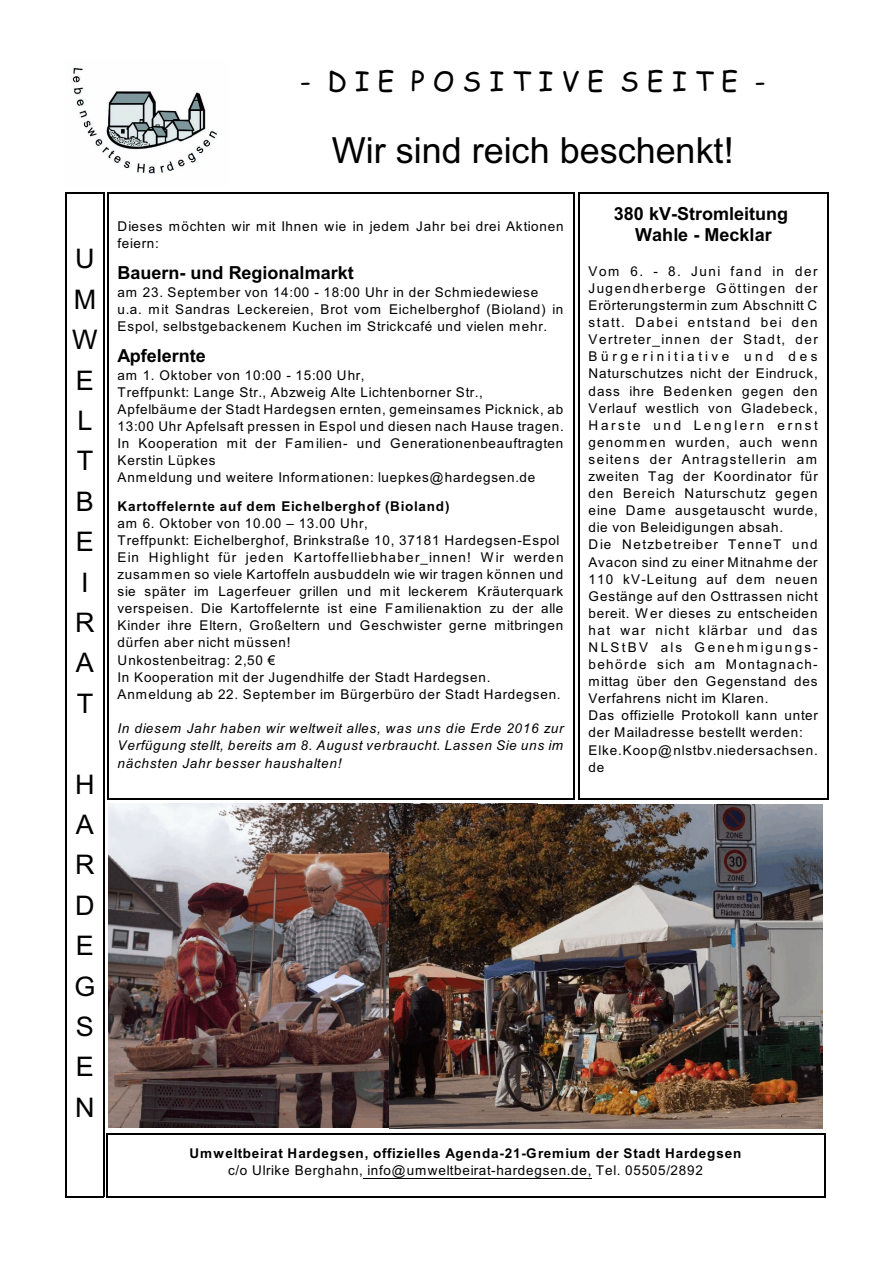
<style>
.page{position:relative;width:894px;height:1263px;background:#fff}
.page>*{position:absolute;margin:0;border:0;box-sizing:border-box;transform-origin:0 0}
.t1{font:36px "Arial";color:#000}
.t2{font:27px/40.3px "Arial";color:#000;text-align:center}
.t3{font:27px "Comic Sans MS";color:#000}
.t4{font:700 18px/21.3px "Arial";color:#000;text-align:center}
.t5{font:13.5px/17.1px "Arial";letter-spacing:.06em;color:#000}
.t6{font:italic 13.5px/17.2px "Arial";letter-spacing:.055em;color:#000;text-align:justify}
.t7{font:700 13.5px "Arial";letter-spacing:.06em;color:#000}
</style>
<div class="page">
<img style="left:72px;top:67px;width:145px;height:107px">
<hr style="left:66px;top:192px;width:1px;height:1005px;background:#000">
<hr style="left:103px;top:192px;width:1px;height:1005px;background:#000">
<hr style="left:66px;top:192px;width:38px;height:2px;background:#000">
<hr style="left:66px;top:1196px;width:38px;height:1px;background:#000">
<hr style="left:107px;top:192px;width:1px;height:608px;background:#000">
<hr style="left:573px;top:192px;width:2px;height:608px;background:#000">
<hr style="left:107px;top:192px;width:467px;height:1px;background:#000">
<hr style="left:107px;top:799px;width:467px;height:1px;background:#000">
<hr style="left:368px;top:1178px;width:224px;height:1px;background:#000">
<hr style="left:106px;top:1133px;width:1px;height:64px;background:#000">
<hr style="left:824px;top:1133px;width:1px;height:64px;background:#000">
<hr style="left:106px;top:1133px;width:719px;height:1px;background:#000">
<hr style="left:106px;top:1196px;width:719px;height:1px;background:#000">
<hr style="left:578px;top:192px;width:1px;height:608px;background:#000">
<hr style="left:827px;top:192px;width:2px;height:608px;background:#000">
<hr style="left:578px;top:192px;width:251px;height:1px;background:#000">
<hr style="left:578px;top:799px;width:251px;height:1px;background:#000">
<img style="left:109px;top:804px;width:280px;height:324px">
<img style="left:389px;top:804px;width:433px;height:325px">
<h2 class="t2" style="left:72px;top:241px;width:27px">U<br>M<br>W<br>E<br>L<br>T<br>B<br>E<br>I<br>R<br>A<br>T</h2>
<h2 class="t2" style="left:75px;top:766px;width:23px;text-align:justify">H A R D E G S E N</h2>
<h2 class="t3" style="left:300px;top:69px;width:467px">- D I E P O S I T I V E S E I T E -</h2>
<h1 class="t1" style="left:332px;top:137px;width:403px">Wir sind reich beschenkt!</h1>
<p class="t5" style="left:118px;top:218px;width:448px">Dieses möchten wir mit Ihnen wie in jedem Jahr bei drei Aktionen feiern:</p>
<h3 class="t4" style="left:118px;top:263px;width:238px">Bauern- und Regionalmarkt</h3>
<p class="t5" style="left:118px;top:285px;width:447px">am 23. September von 14:00 - 18:00 Uhr in der Schmiedewiese u.a. mit Sandras Leckereien, Brot vom Eichelberghof (Bioland) in<br>Espol, selbstgebackenem Kuchen im Strickcafé und vielen mehr.</p>
<h3 class="t4" style="left:118px;top:347px;width:90px">Apfelernte</h3>
<p class="t5" style="left:118px;top:368px;width:448px">am 1. Oktober von 10:00 - 15:00 Uhr,<br>Treffpunkt: Lange Str., Abzweig Alte Lichtenborner Str., Apfelbäume der Stadt Hardegsen ernten, gemeinsames Picknick, ab 13:00 Uhr Apfelsaft pressen in Espol und diesen nach Hause tragen.<br>In Kooperation mit der Familien- und Generationenbeauftragten Kerstin Lüpkes<br>Anmeldung und weitere Informationen: luepkes@hardegsen.de</p>
<p class="t7" style="left:118px;top:501px;width:334px">Kartoffelernte auf dem Eichelberghof (Bioland)</p>
<p class="t5" style="left:118px;top:516px;width:447px">am 6. Oktober von 10.00 – 13.00 Uhr,<br>Treffpunkt: Eichelberghof, Brinkstraße 10, 37181 Hardegsen-Espol Ein Highlight für jeden Kartoffelliebhaber_innen! Wir werden zusammen so viele Kartoffeln ausbuddeln wie wir tragen können und sie später im Lagerfeuer grillen und mit leckerem Kräuterquark verspeisen. Die Kartoffelernte ist eine Familienaktion zu der alle Kinder ihre Eltern, Großeltern und Geschwister gerne mitbringen dürfen aber nicht müssen!<br>Unkostenbeitrag: 2,50 €<br>In Kooperation mit der Jugendhilfe der Stadt Hardegsen.<br>Anmeldung ab 22. September im Bürgerbüro der Stadt Hardegsen.</p>
<p class="t6" style="left:118px;top:721px;width:448px">In diesem Jahr haben wir weltweit alles, was uns die Erde 2016 zur Verfügung stellt, bereits am 8. August verbraucht. Lassen Sie uns im nächsten Jahr besser haushalten!</p>
<h3 class="t4" style="left:614px;top:204px;width:176px">380 kV-Stromleitung<br>Wahle - Mecklar</h3>
<p class="t5" style="left:589px;top:264px;width:231px">Vom 6. - 8. Juni fand in der<br>Jugendherberge Göttingen der<br>Erörterungstermin zum Abschnitt C statt. Dabei entstand bei den<br>Vertreter_innen der Stadt, der<br>Bürgerinitiative und des<br>Naturschutzes nicht der Eindruck, dass ihre Bedenken gegen den<br>Verlauf westlich von Gladebeck,<br>Harste und Lenglern ernst genommen wurden, auch wenn seitens der Antragstellerin am zweiten Tag der Koordinator für den Bereich Naturschutz gegen eine Dame ausgetauscht wurde, die von Beleidigungen absah.<br>Die Netzbetreiber TenneT und<br>Avacon sind zu einer Mitnahme der<br>110 kV-Leitung auf dem neuen<br>Gestänge auf den Osttrassen nicht bereit. Wer dieses zu entscheiden hat war nicht klärbar und das<br>NLStBV als Genehmigungs&shy;behörde sich am Montagnach&shy;mittag über den Gegenstand des<br>Verfahrens nicht im Klaren.<br>Das offizielle Protokoll kann unter der Mailadresse bestellt werden:<br>Elke.Koop@nlstbv.niedersachsen. de</p>
<p class="t7" style="left:189px;top:1148px;width:554px">Umweltbeirat Hardegsen, offizielles Agenda-21-Gremium der Stadt Hardegsen</p>
<p class="t5" style="left:228px;top:1163px;width:476px">c/o Ulrike Berghahn, info@umweltbeirat-hardegsen.de, Tel. 05505/2892</p>
</div>
